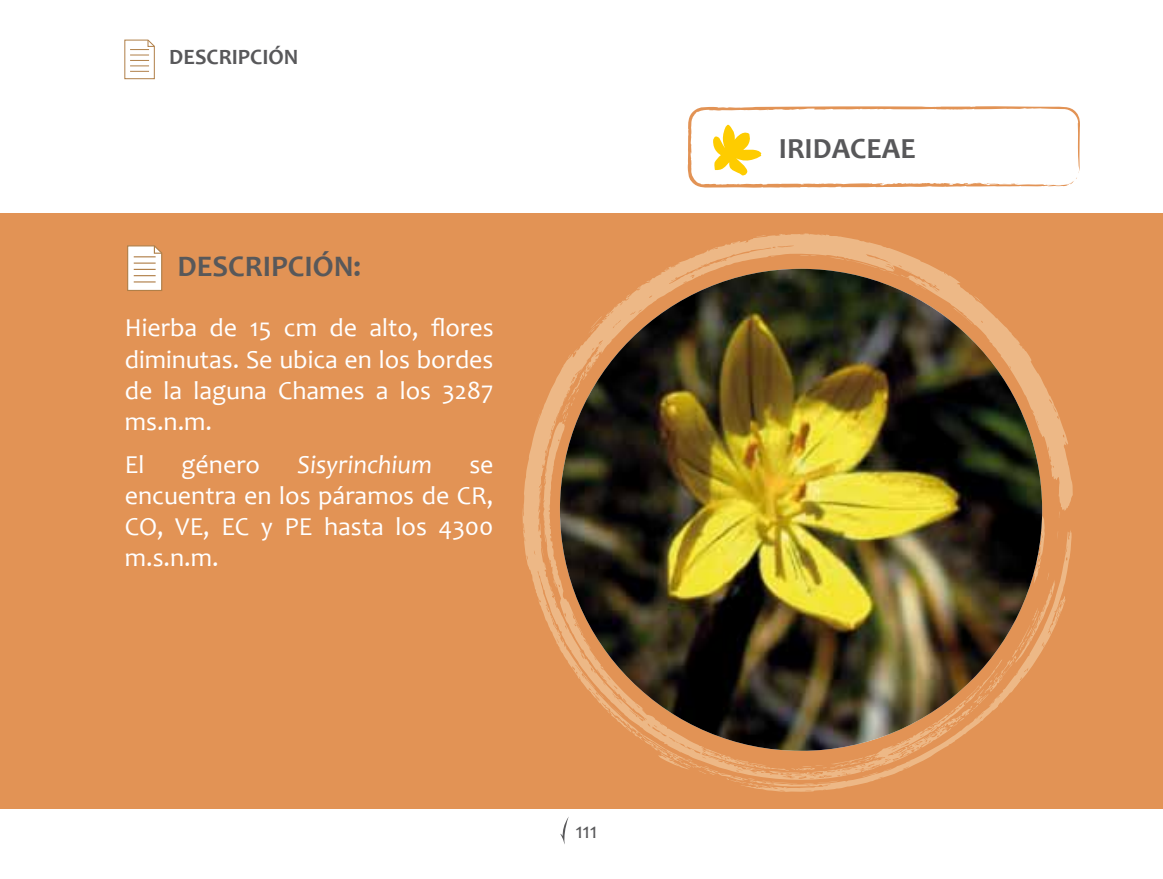
<style>
.page{position:relative;width:1163px;height:879px;background:#fff}
.page>*{position:absolute;margin:0;border:0;box-sizing:border-box;transform-origin:0 0}
.t1{font:700 30px "Candara";color:#58585a}
.t2{font:700 29.4px "Candara";color:#58585a}
.t3{font:26px/31.2px "Candara";color:#fff;text-align:justify}
.t4{font:italic 26px "Candara";color:#fff}
.t5{font:700 22px "Candara";color:#58585a}
.t6{font:22px "Candara";color:#58585a}
</style>
<div class="page">
<div style="left:0;top:214px;width:1162px;height:595px;background:#e29355"></div>
<svg style="left:127px;top:245px;width:36px;height:46px;background:#eee1d3"></svg>
<svg style="left:124px;top:39px;width:31px;height:41px"></svg>
<svg style="left:522px;top:233px;width:550px;height:559px"></svg>
<svg style="left:560px;top:818px;width:8px;height:26px"></svg>
<img style="left:560px;top:269px;width:481px;height:482px;border-radius:241px">
<svg style="left:687px;top:106px;width:392px;height:82px"></svg>
<p class="t5" style="left:169px;top:44px;width:131px">DESCRIPCIÓN</p>
<p class="t1" style="left:177px;top:248px;width:185px">DESCRIPCIÓN:</p>
<p class="t3" style="left:125px;top:312px;width:370px">Hierba de 15 cm de alto, flores diminutas. Se ubica en los bordes de la laguna Chames a los 3287 ms.n.m.</p>
<p class="t3" style="left:125px;top:448px;width:21px">El</p>
<p class="t3" style="left:181px;top:448px;width:80px">género</p>
<p class="t4" style="left:297px;top:448px;width:136px">Sisyrinchium</p>
<p class="t3" style="left:125px;top:448px;width:370px;text-indent:344px">se encuentra en los páramos de CR, CO, VE, EC y PE hasta los 4300 m.s.n.m.</p>
<p class="t6" style="left:575px;top:817px;width:24px">111</p>
<p class="t2" style="left:778px;top:130px;width:138px">IRIDACEAE</p>
</div>
